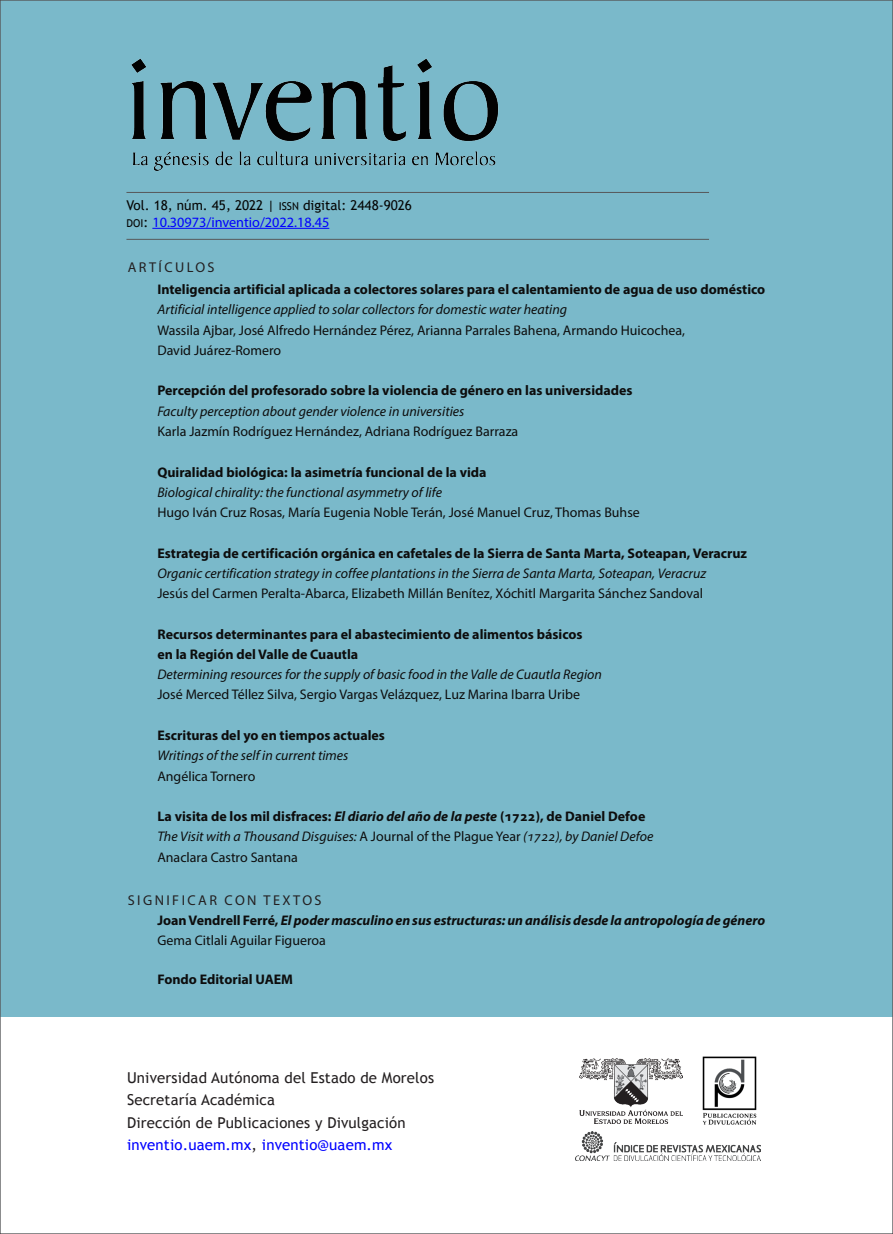
<style>
.page{position:relative;width:893px;height:1234px;background:#fff}
.page>*{position:absolute;margin:0;border:0;box-sizing:border-box;transform-origin:0 0}
.t1{font:15px "Trebuchet MS";letter-spacing:.01em;color:#231f20}
.t2{font:15px "Trebuchet MS";letter-spacing:.01em;color:#00f}
.Edicion{font:14.25px "Myriad Pro";color:#00f}
.sección{font:14.25px "Myriad Pro";letter-spacing:.17em;color:#231f20}
.List_Paragraph{font:700 13.95px "Myriad Pro";color:#0d0d0d}
.List_Paragraph-2{font:italic 13.95px "Myriad Pro";color:#0d0d0d}
.List_Paragraph-3{font:13.95px "Myriad Pro";color:#0d0d0d}
.List_Paragraph-4{font:italic 700 13.95px "Myriad Pro";color:#0d0d0d}
.Edicion-2{font:13.5px "Trebuchet MS";color:#050605}
.s1{font-family:"Trebuchet MS SC800";font-size:10.8px}
.s2{font-family:"Trebuchet MS SC800";font-size:10.8px;color:#050605}
.s3{font-family:"Trebuchet MS";font-size:13.5px;color:#050605}
.s4{font-style:italic}
.s5{font-style:normal}
.s6{color:#231f20}
</style>
<div class="page">
<div style="left:0;top:0;width:893px;height:1016px;background:#7ab9ca"></div>
<hr style="left:152px;top:228px;width:177px;height:1px;background:#00f">
<hr style="left:126px;top:192px;width:583px;height:1px;background:#57585a">
<hr style="left:126px;top:239px;width:583px;height:1px;background:#57585a">
<img style="left:580px;top:1058px;width:102px;height:64px">
<img style="left:702px;top:1056px;width:55px;height:69px">
<img style="left:576px;top:1131px;width:184px;height:29px">
<img style="left:131px;top:58px;width:368px;height:113px">
<p class="Edicion-2" style="left:126px;top:197px;width:287px">Vol. 18, núm. 45, 2022 | <span class="s1">ISSN</span> digital: 2448-9026</p>
<p class="Edicion" style="left:126px;top:213px;width:204px"><span class="s2">DOI</span><span class="s3">:</span> 10.30973/inventio/2022.18.45</p>
<p class="sección" style="left:128px;top:258px;width:88px">ARTÍCULOS</p>
<p class="List_Paragraph" style="left:157px;top:280px;width:609px">Inteligencia artificial aplicada a colectores solares para el calentamiento de agua de uso doméstico</p>
<p class="List_Paragraph-2" style="left:157px;top:301px;width:411px">Artificial intelligence applied to solar collectors for domestic water heating</p>
<p class="List_Paragraph-3" style="left:157px;top:321px;width:529px">Wassila Ajbar, José Alfredo Hernández Pérez, Arianna Parrales Bahena, Armando Huicochea,</p>
<p class="List_Paragraph-3" style="left:157px;top:341px;width:125px">David Juárez-Romero</p>
<p class="List_Paragraph" style="left:157px;top:381px;width:477px">Percepción del profesorado sobre la violencia de género en las universidades</p>
<p class="List_Paragraph-2" style="left:157px;top:402px;width:309px">Faculty perception about gender violence in universities</p>
<p class="List_Paragraph-3" style="left:157px;top:422px;width:362px">Karla Jazmín Rodríguez Hernández, Adriana Rodríguez Barraza</p>
<p class="List_Paragraph" style="left:157px;top:462px;width:331px">Quiralidad biológica: la asimetría funcional de la vida</p>
<p class="List_Paragraph-2" style="left:157px;top:483px;width:286px">Biological chirality: the functional asymmetry of life</p>
<p class="List_Paragraph-3" style="left:157px;top:503px;width:484px">Hugo Iván Cruz Rosas, María Eugenia Noble Terán, José Manuel Cruz, Thomas Buhse</p>
<p class="List_Paragraph" style="left:157px;top:543px;width:591px">Estrategia de certificación orgánica en cafetales de la Sierra de Santa Marta, Soteapan, Veracruz</p>
<p class="List_Paragraph-2" style="left:157px;top:564px;width:550px">Organic certification strategy in coffee plantations in the Sierra de Santa Marta, Soteapan, Veracruz</p>
<p class="List_Paragraph-3" style="left:157px;top:584px;width:547px">Jesús del Carmen Peralta-Abarca, Elizabeth Millán Benítez, Xóchitl Margarita Sánchez Sandoval</p>
<p class="List_Paragraph" style="left:157px;top:624px;width:427px">Recursos determinantes para el abastecimiento de alimentos básicos</p>
<p class="List_Paragraph" style="left:157px;top:645px;width:202px">en la Región del Valle de Cuautla</p>
<p class="List_Paragraph-2" style="left:157px;top:665px;width:446px">Determining resources for the supply of basic food in the Valle de Cuautla Region</p>
<p class="List_Paragraph-3" style="left:157px;top:686px;width:424px">José Merced Téllez Silva, Sergio Vargas Velázquez, Luz Marina Ibarra Uribe</p>
<p class="List_Paragraph" style="left:157px;top:726px;width:229px">Escrituras del yo en tiempos actuales</p>
<p class="List_Paragraph-2" style="left:157px;top:746px;width:193px">Writings of the self in current times</p>
<p class="List_Paragraph-3" style="left:157px;top:767px;width:99px">Angélica Tornero</p>
<p class="List_Paragraph" style="left:157px;top:807px;width:489px">La visita de los mil disfraces: <span class="s4">El diario del año de la peste</span> (1722), de Daniel Defoe</p>
<p class="List_Paragraph-2" style="left:157px;top:827px;width:497px">The Visit with a Thousand Disguises: <span class="s5">A Journal of the Plague Year</span> (1722), by Daniel Defoe</p>
<p class="List_Paragraph-3" style="left:157px;top:848px;width:142px">Anaclara Castro Santana</p>
<p class="sección" style="left:128px;top:890px;width:195px">SIGNIFICAR CON TEXTOS</p>
<p class="List_Paragraph-4" style="left:157px;top:911px;width:609px"><span class="s5">Joan Vendrell Ferré,</span> El poder masculino en sus estructuras: un análisis desde la antropología de género</p>
<p class="List_Paragraph-3" style="left:157px;top:931px;width:170px">Gema Citlali Aguilar Figueroa</p>
<p class="List_Paragraph" style="left:157px;top:969px;width:137px">Fondo Editorial UAEM</p>
<p class="t1" style="left:127px;top:1068px;width:309px">Universidad Autónoma del Estado de Morelos</p>
<p class="t1" style="left:127px;top:1090px;width:149px">Secretaría Académica</p>
<p class="t1" style="left:127px;top:1113px;width:280px">Dirección de Publicaciones y Divulgación</p>
<p class="t2" style="left:127px;top:1135px;width:267px">inventio.uaem.mx<span class="s6">,</span> inventio@uaem.mx</p>
</div>
